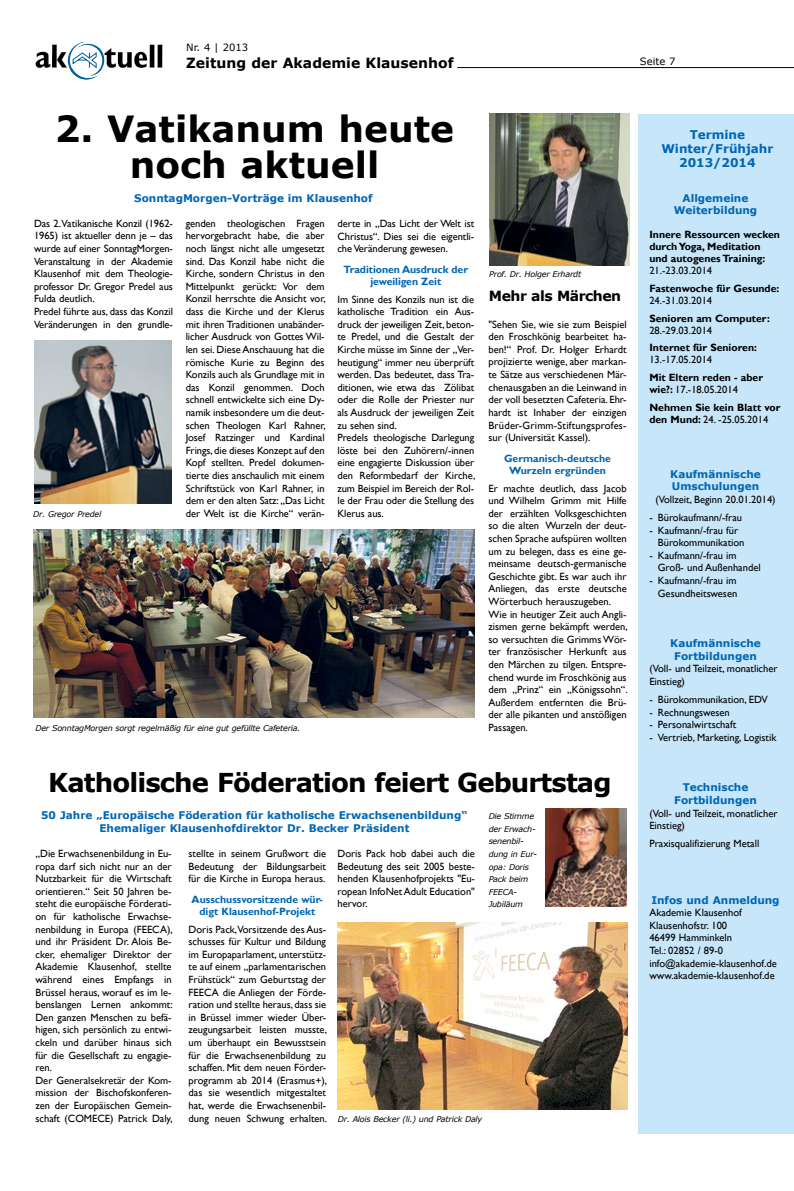
<style>
.page{position:relative;width:794px;height:1191px;background:#fff}
.page>*{position:absolute;margin:0;border:0;box-sizing:border-box;transform-origin:0 0}
.t1{font:700 36px/36px "Verdana";color:#000;text-align:center}
.t2{font:700 26px "Verdana";letter-spacing:-.035em;color:#000}
.t3{font:700 14px "Verdana";color:#000}
.t4{font:700 14px "Verdana";letter-spacing:-.035em;color:#000}
.t5{font:700 12px/14.4px "Verdana";color:#0066b3;text-align:center}
.t6{font:10.5px/12.6px "Gill Sans";color:#000}
.t7{font:700 10.5px/12.6px "Verdana";color:#0066b3;text-align:center}
.t8{font:700 10.5px/12px "Gill Sans";color:#000}
.t9{font:700 10.5px/12px "Gill Sans";color:#0066b3;text-align:center}
.t10{font:10px "Verdana";color:#000}
.t11{font:italic 8px/12.6px "Verdana";letter-spacing:-.025em;color:#000}
.s1{font-weight:400}
</style>
<div class="page">
<img style="left:35px;top:44px;width:128px;height:24px">
<hr style="left:457px;top:67px;width:337px;height:1px;background:#000">
<div style="left:638px;top:114px;width:156px;height:1019px;background:#c7e6f9"></div>
<svg style="left:68px;top:42px;width:36px;height:37px"></svg>
<img style="left:337px;top:922px;width:291px;height:187px">
<img style="left:546px;top:808px;width:80px;height:98px">
<img style="left:33px;top:529px;width:442px;height:188px">
<img style="left:34px;top:340px;width:138px;height:164px">
<img style="left:489px;top:113px;width:140px;height:152px">
<p class="t10" style="left:186px;top:41px;width:63px">Nr. 4 | 2013</p>
<h3 class="t3" style="left:186px;top:53px;width:269px">Zeitung der Akademie Klausenhof</h3>
<p class="t10" style="left:640px;top:54px;width:37px">Seite 7</p>
<h1 class="t1" style="left:55px;top:110px;width:400px">2. Vatikanum heute noch aktuell</h1>
<p class="t7" style="left:134px;top:191px;width:240px">SonntagMorgen-Vorträge im Klausenhof</p>
<p class="t6" style="left:34px;top:217px;width:140px">Das 2.Vatikanische Konzil (1962-<br>1965) ist aktueller denn je – das wurde auf einer SonntagMorgen-<br>Veranstaltung in der Akademie<br>Klausenhof mit dem Theologie&shy;professor Dr. Gregor Predel aus<br>Fulda deutlich.<br>Predel führte aus, dass das Konzil<br>Veränderungen in den grundle-</p>
<p class="t6" style="left:186px;top:217px;width:141px;text-align:justify">genden theologischen Fragen hervorgebracht habe, die aber noch längst nicht alle umgesetzt sind. Das Konzil habe nicht die Kirche, sondern Christus in den Mittelpunkt gerückt: Vor dem Konzil herrschte die Ansicht vor, dass die Kirche und der Klerus mit ihren Traditionen unabänder&shy;licher Ausdruck von Gottes Wil&shy;len sei. Diese Anschauung hat die römische Kurie zu Beginn des Konzils auch als Grundlage mit in das Konzil genommen. Doch schnell entwickelte sich eine Dy&shy;namik insbesondere um die deut&shy;schen Theologen Karl Rahner, Josef Ratzinger und Kardinal Frings, die dieses Konzept auf den Kopf stellten. Predel dokumen&shy;tierte dies anschaulich mit einem Schriftstück von Karl Rahner, in dem er den alten Satz: „Das Licht der Welt ist die Kirche“ verän-</p>
<p class="t6" style="left:337px;top:217px;width:138px;text-align:justify">derte in „Das Licht der Welt ist Christus“. Dies sei die eigentli&shy;che Veränderung gewesen.</p>
<p class="t9" style="left:343px;top:263px;width:126px">Traditionen Ausdruck der jeweiligen Zeit</p>
<p class="t6" style="left:337px;top:293px;width:139px">Im Sinne des Konzils nun ist die katholische Tradition ein Aus&shy;druck der jeweiligen Zeit, beton&shy;te Predel, und die Gestalt der<br>Kirche müsse im Sinne der „Ver&shy;heutigung“ immer neu überprüft werden. Das bedeutet, dass Tra&shy;ditionen, wie etwa das Zölibat oder die Rolle der Priester nur als Ausdruck der jeweiligen Zeit zu sehen sind.<br>Predels theologische Darlegung löste bei den Zuhörern/-innen eine engagierte Diskussion über den Reformbedarf der Kirche, zum Beispiel im Bereich der Rol&shy;le der Frau oder die Stellung des</p>
<p class="t11" style="left:33px;top:507px;width:70px">Dr. Gregor Predel</p>
<p class="t6" style="left:337px;top:507px;width:48px">Klerus aus.</p>
<p class="t11" style="left:35px;top:721px;width:266px">Der SonntagMorgen sorgt regelmäßig für eine gut gefüllte Cafeteria.</p>
<p class="t11" style="left:489px;top:268px;width:94px">Prof. Dr. Holger Erhardt</p>
<h3 class="t4" style="left:489px;top:286px;width:134px">Mehr als Märchen</h3>
<p class="t6" style="left:488px;top:318px;width:140px;text-align:justify">"Sehen Sie, wie sie zum Beispiel den Froschkönig bearbeitet ha&shy;ben!“ Prof. Dr. Holger Erhardt projizierte wenige, aber markan&shy;te Sätze aus verschiedenen Mär&shy;chenausgaben an die Leinwand in der voll besetzten Cafeteria. Ehr&shy;hardt ist Inhaber der einzigen Brüder-Grimm-Stiftungsprofes&shy;sur (Universität Kassel).</p>
<p class="t9" style="left:504px;top:452px;width:108px">Germanisch-deutsche<br>Wurzeln ergründen</p>
<p class="t6" style="left:488px;top:482px;width:141px">Er machte deutlich, dass Jacob und Wilhelm Grimm mit Hilfe der erzählten Volksgeschichten so die alten Wurzeln der deut&shy;schen Sprache aufspüren wollten um zu belegen, dass es eine ge&shy;meinsame deutsch-germanische<br>Geschichte gibt. Es war auch ihr<br>Anliegen, das erste deutsche<br>Wörterbuch herauszugeben.<br>Wie in heutiger Zeit auch Angli&shy;zismen gerne bekämpft werden, so versuchten die Grimms Wör&shy;ter französischer Herkunft aus den Märchen zu tilgen. Entspre&shy;chend wurde im Froschkönig aus dem „Prinz“ ein „Königssohn“.<br>Außerdem entfernten die Brü&shy;der alle pikanten und anstößigen<br>Passagen.</p>
<h2 class="t2" style="left:48px;top:764px;width:565px">Katholische Föderation feiert Geburtstag</h2>
<p class="t7" style="left:41px;top:809px;width:428px">50 Jahre „Europäische Föderation für katholische Erwachsenenbildung“<br>Ehemaliger Klausenhofdirektor Dr. Becker Präsident</p>
<p class="t6" style="left:189px;top:847px;width:139px;text-align:justify">stellte in seinem Grußwort die Bedeutung der Bildungsarbeit für die Kirche in Europa heraus.</p>
<p class="t9" style="left:192px;top:893px;width:133px">Ausschussvorsitzende wür&shy;digt Klausenhof-Projekt</p>
<p class="t6" style="left:189px;top:923px;width:140px;text-align:justify">Doris Pack,Vorsitzende des Aus&shy;schusses für Kultur und Bildung im Europaparlament, unterstütz&shy;te auf einem „parlamentarischen Frühstück“ zum Geburtstag der FEECA die Anliegen der Förde&shy;ration und stellte heraus, dass sie in Brüssel immer wieder Über&shy;zeugungsarbeit leisten musste, um überhaupt ein Bewusstsein für die Erwachsenenbildung zu schaffen. Mit dem neuen Förder&shy;programm ab 2014 (Erasmus+), das sie wesentlich mitgestaltet hat, werde die Erwachsenenbil&shy;dung neuen Schwung erhalten.</p>
<p class="t11" style="left:489px;top:810px;width:50px">Die Stimme der Erwach&shy;senenbil&shy;dung in Eur&shy;opa: Doris<br>Pack beim<br>FEECA-<br>Jubiläum</p>
<p class="t6" style="left:35px;top:847px;width:139px">„Die Erwachsenenbildung in Eu&shy;ropa darf sich nicht nur an der<br>Nutzbarkeit für die Wirtschaft orientieren.“ Seit 50 Jahren be&shy;steht die europäische Förderati&shy;on für katholische Erwachse&shy;nenbildung in Europa (FEECA), und ihr Präsident Dr. Alois Be&shy;cker, ehemaliger Direktor der<br>Akademie Klausenhof, stellte während eines Empfangs in<br>Brüssel heraus, worauf es im le&shy;benslangen Lernen ankommt:<br>Den ganzen Menschen zu befä&shy;higen, sich persönlich zu entwi&shy;ckeln und darüber hinaus sich für die Gesellschaft zu engagie&shy;ren.<br>Der Generalsekretär der Kom&shy;mission der Bischofskonferen&shy;zen der Europäischen Gemein&shy;schaft (COMECE) Patrick Daly,</p>
<p class="t6" style="left:337px;top:847px;width:139px;text-align:justify">Doris Pack hob dabei auch die Bedeutung des seit 2005 beste&shy;henden Klausenhofprojekts "Eu&shy;ropean InfoNet Adult Education" hervor.</p>
<p class="t11" style="left:338px;top:1112px;width:146px">Dr. Alois Becker (li.) und Patrick Daly</p>
<p class="t5" style="left:661px;top:127px;width:114px">Termine<br>Winter/Frühjahr<br>2013/2014</p>
<p class="t7" style="left:674px;top:191px;width:85px">Allgemeine<br>Weiterbildung</p>
<p class="t8" style="left:649px;top:229px;width:132px">Innere Ressourcen wecken durch Yoga, Meditation und autogenes Training:</p>
<p class="t6" style="left:649px;top:265px;width:64px">21.-23.03.2014</p>
<p class="t8" style="left:649px;top:283px;width:131px">Fastenwoche für Gesunde:</p>
<p class="t6" style="left:649px;top:294px;width:64px">24.-31.03.2014</p>
<p class="t8" style="left:649px;top:312px;width:122px">Senioren am Computer:</p>
<p class="t6" style="left:649px;top:324px;width:64px">28.-29.03.2014</p>
<p class="t8" style="left:649px;top:342px;width:109px">Internet für Senioren:</p>
<p class="t6" style="left:649px;top:354px;width:64px">13.-17.05.2014</p>
<p class="t8" style="left:649px;top:372px;width:115px">Mit Eltern reden - aber wie?: <span class="s1">17.-18.05.2014</span></p>
<p class="t8" style="left:649px;top:401px;width:133px">Nehmen Sie kein Blatt vor den Mund: <span class="s1">24. -25.05.2014</span></p>
<p class="t7" style="left:670px;top:467px;width:92px;text-align:left">Kaufmännische<br>Umschulungen</p>
<p class="t6" style="left:655px;top:493px;width:122px">(Vollzeit, Beginn 20.01.2014)</p>
<p class="t6" style="left:649px;top:511px;width:94px">- Bürokaufmann/-frau</p>
<p class="t6" style="left:658px;top:524px;width:88px;text-indent:-9px">- Kaufmann/-frau für<br>Bürokommunikation</p>
<p class="t6" style="left:658px;top:549px;width:104px;text-indent:-9px">- Kaufmann/-frau im<br>Groß- und Außenhandel</p>
<p class="t6" style="left:649px;top:574px;width:89px;text-align:right">- Kaufmann/-frau im<br>Gesundheitswesen</p>
<p class="t7" style="left:670px;top:636px;width:92px">Kaufmännische<br>Fortbildungen</p>
<p class="t6" style="left:649px;top:662px;width:130px">(Voll- und Teilzeit, monatlicher<br>Einstieg)</p>
<p class="t6" style="left:649px;top:693px;width:120px">- Bürokommunikation, EDV</p>
<p class="t6" style="left:649px;top:706px;width:82px">- Rechnungswesen</p>
<p class="t6" style="left:649px;top:718px;width:88px">- Personalwirtschaft</p>
<p class="t6" style="left:649px;top:731px;width:128px">- Vertrieb, Marketing, Logistik</p>
<p class="t7" style="left:674px;top:781px;width:84px">Technische<br>Fortbildungen</p>
<p class="t6" style="left:649px;top:807px;width:130px">(Voll- und Teilzeit, monatlicher<br>Einstieg)</p>
<p class="t6" style="left:649px;top:838px;width:111px">Praxisqualifizierung Metall</p>
<p class="t7" style="left:651px;top:893px;width:130px">Infos und Anmeldung</p>
<p class="t6" style="left:649px;top:906px;width:129px">Akademie Klausenhof<br>Klausenhofstr. 100<br>46499 Hamminkeln<br>Tel.: 02852 / 89-0 info@akademie-klausenhof.de www.akademie-klausenhof.de</p>
</div>
